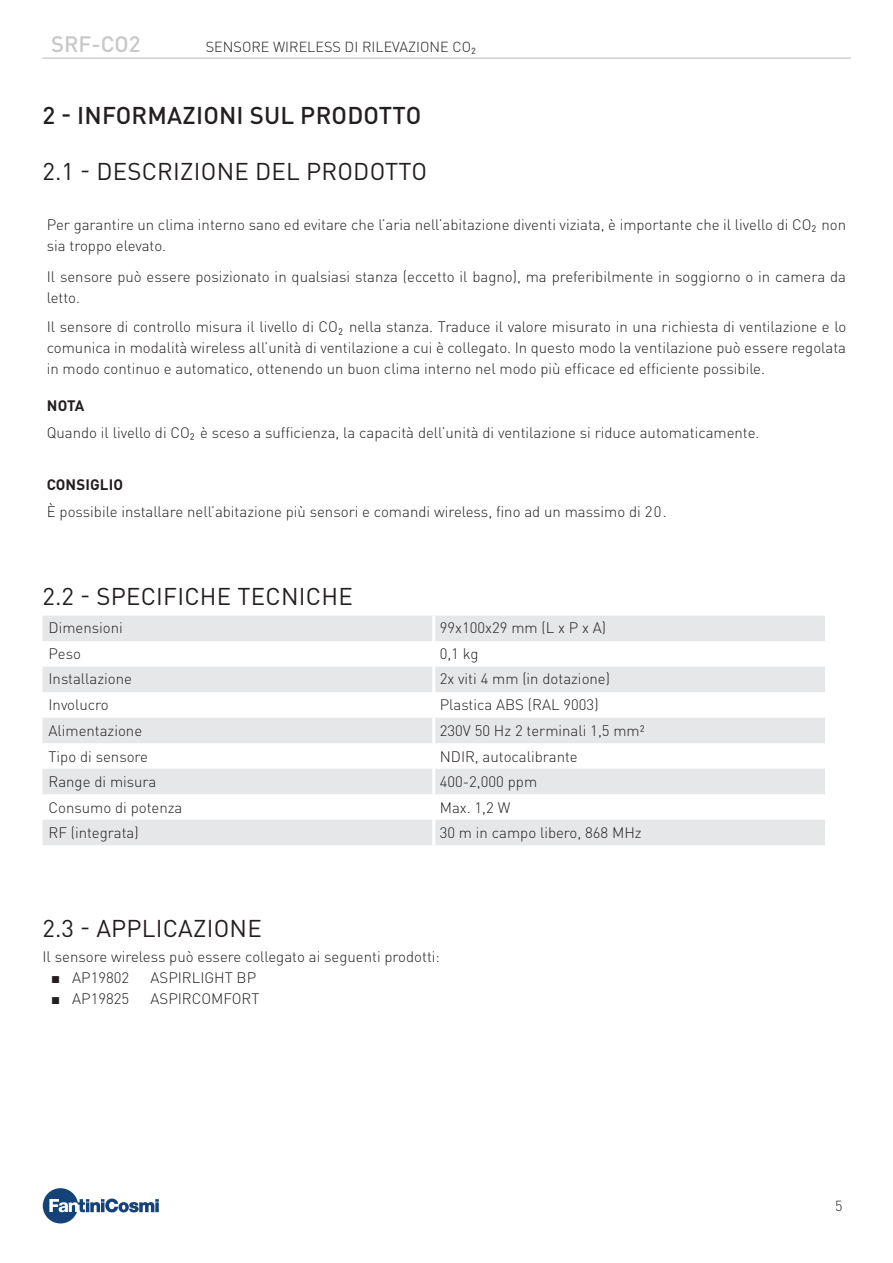
<style>
.page{position:relative;width:893px;height:1263px;background:#fff}
.page>*{position:absolute;margin:0;border:0;box-sizing:border-box;transform-origin:0 0}
.t1{font:24px "DIN Pro";letter-spacing:.01em;color:#231f20}
.t2{font:500 24px "DIN Pro";letter-spacing:.01em;color:#231f20}
.t3{font:500 22.05px "DIN Pro";color:#c7c8ca}
.t4{font:300 15px/21px "DIN Pro";color:#231f20}
.t5{font:700 15px "DIN Pro";letter-spacing:.01em;color:#231f20}
.t6{font:300 14.4px "DIN Pro";color:#231f20}
.s1{font-family:"Arial";font-weight:400}
</style>
<div class="page">
<hr style="left:43px;top:57px;width:808px;height:2px;background:#d1d2d4">
<svg style="left:43px;top:1188px;width:116px;height:35px"></svg>
<svg style="left:43px;top:616px;width:782px;height:229px;fill:#e6e7e9"></svg>
<hr style="left:432px;top:616px;width:3px;height:25px;background:#fff">
<hr style="left:432px;top:641px;width:3px;height:26px;background:#fff">
<hr style="left:432px;top:667px;width:3px;height:25px;background:#fff">
<hr style="left:432px;top:692px;width:3px;height:26px;background:#fff">
<hr style="left:432px;top:718px;width:3px;height:25px;background:#fff">
<hr style="left:432px;top:743px;width:3px;height:26px;background:#fff">
<hr style="left:432px;top:769px;width:3px;height:25px;background:#fff">
<hr style="left:432px;top:794px;width:3px;height:26px;background:#fff">
<hr style="left:432px;top:820px;width:3px;height:25px;background:#fff">
<h2 class="t3" style="left:51px;top:29px;width:91px">SRF-CO2</h2>
<p class="t6" style="left:471px;top:43px;width:6px">²</p>
<p class="t6" style="left:206px;top:37px;width:267px">SENSORE WIRELESS DI RILEVAZIONE CO</p>
<h1 class="t2" style="left:43px;top:99px;width:380px">2 - INFORMAZIONI SUL PRODOTTO</h1>
<h1 class="t1" style="left:43px;top:155px;width:386px">2.1 - DESCRIZIONE DEL PRODOTTO</h1>
<p class="t4" style="left:47px;top:214px;width:801px">Per garantire un clima interno sano ed evitare che l’aria nell’abitazione diventi viziata, è importante che il livello di CO² non sia troppo elevato.</p>
<p class="t4" style="left:47px;top:266px;width:801px">Il sensore può essere posizionato in qualsiasi stanza (eccetto il bagno), ma preferibilmente in soggiorno o in camera da letto.</p>
<p class="t4" style="left:47px;top:315px;width:293px">Il sensore di controllo misura il livello di CO</p>
<p class="t4" style="left:338px;top:323px;width:7px">²</p>
<p class="t4" style="left:47px;top:315px;width:801px;text-align:justify;text-indent:302px">nella stanza. Traduce il valore misurato in una richiesta di ventilazione e lo comunica in modalità wireless all’unità di ventilazione a cui è collegato. In questo modo la ventilazione può essere regolata in modo continuo e automatico, ottenendo un buon clima interno nel modo più efficace ed efficiente possibile.</p>
<p class="t5" style="left:47px;top:395px;width:39px">NOTA</p>
<p class="t4" style="left:47px;top:421px;width:714px">Quando il livello di CO² è sceso a sufficienza, la capacità dell’unità di ventilazione si riduce automaticamente.</p>
<p class="t5" style="left:47px;top:475px;width:78px">CONSIGLIO</p>
<p class="t4" style="left:47px;top:501px;width:621px">È possibile installare nell’abitazione più sensori e comandi wireless, fino ad un massimo di 20.</p>
<h1 class="t1" style="left:43px;top:580px;width:312px">2.2 - SPECIFICHE TECNICHE</h1>
<p class="t4" style="left:49px;top:616px;width:76px">Dimensioni</p>
<p class="t4" style="left:440px;top:616px;width:168px">99x100x29 mm (L x P x A)</p>
<p class="t4" style="left:49px;top:642px;width:34px">Peso</p>
<p class="t4" style="left:440px;top:642px;width:41px">0,1 kg</p>
<p class="t4" style="left:49px;top:667px;width:85px">Installazione</p>
<p class="t4" style="left:440px;top:667px;width:172px">2x viti 4 mm (in dotazione)</p>
<p class="t4" style="left:49px;top:693px;width:62px">Involucro</p>
<p class="t4" style="left:440px;top:693px;width:160px">Plastica ABS (RAL 9003)</p>
<p class="t4" style="left:49px;top:720px;width:95px">Alimentazione</p>
<p class="t4" style="left:440px;top:720px;width:207px">230V 50 Hz 2 terminali 1,5 mm²</p>
<p class="t4" style="left:49px;top:745px;width:101px">Tipo di sensore</p>
<p class="t4" style="left:440px;top:745px;width:140px">NDIR, autocalibrante</p>
<p class="t4" style="left:49px;top:771px;width:109px">Range di misura</p>
<p class="t4" style="left:440px;top:771px;width:99px">400-2,000 ppm</p>
<p class="t4" style="left:49px;top:796px;width:135px">Consumo di potenza</p>
<p class="t4" style="left:440px;top:796px;width:72px">Max. 1,2 W</p>
<p class="t4" style="left:49px;top:822px;width:92px">RF (integrata)</p>
<p class="t4" style="left:440px;top:822px;width:203px">30 m in campo libero, 868 MHz</p>
<h1 class="t1" style="left:43px;top:912px;width:221px">2.3 - APPLICAZIONE</h1>
<p class="t4" style="left:43px;top:945px;width:399px">Il sensore wireless può essere collegato ai seguenti prodotti:</p>
<p class="t4" style="left:51px;top:966px;width:80px"><span class="s1">■</span> AP19802</p>
<p class="t4" style="left:151px;top:966px;width:107px">ASPIRLIGHT BP</p>
<p class="t4" style="left:51px;top:987px;width:80px"><span class="s1">■</span> AP19825</p>
<p class="t4" style="left:151px;top:987px;width:111px">ASPIRCOMFORT</p>
<p class="t6" style="left:835px;top:1196px;width:9px">5</p>
</div>
